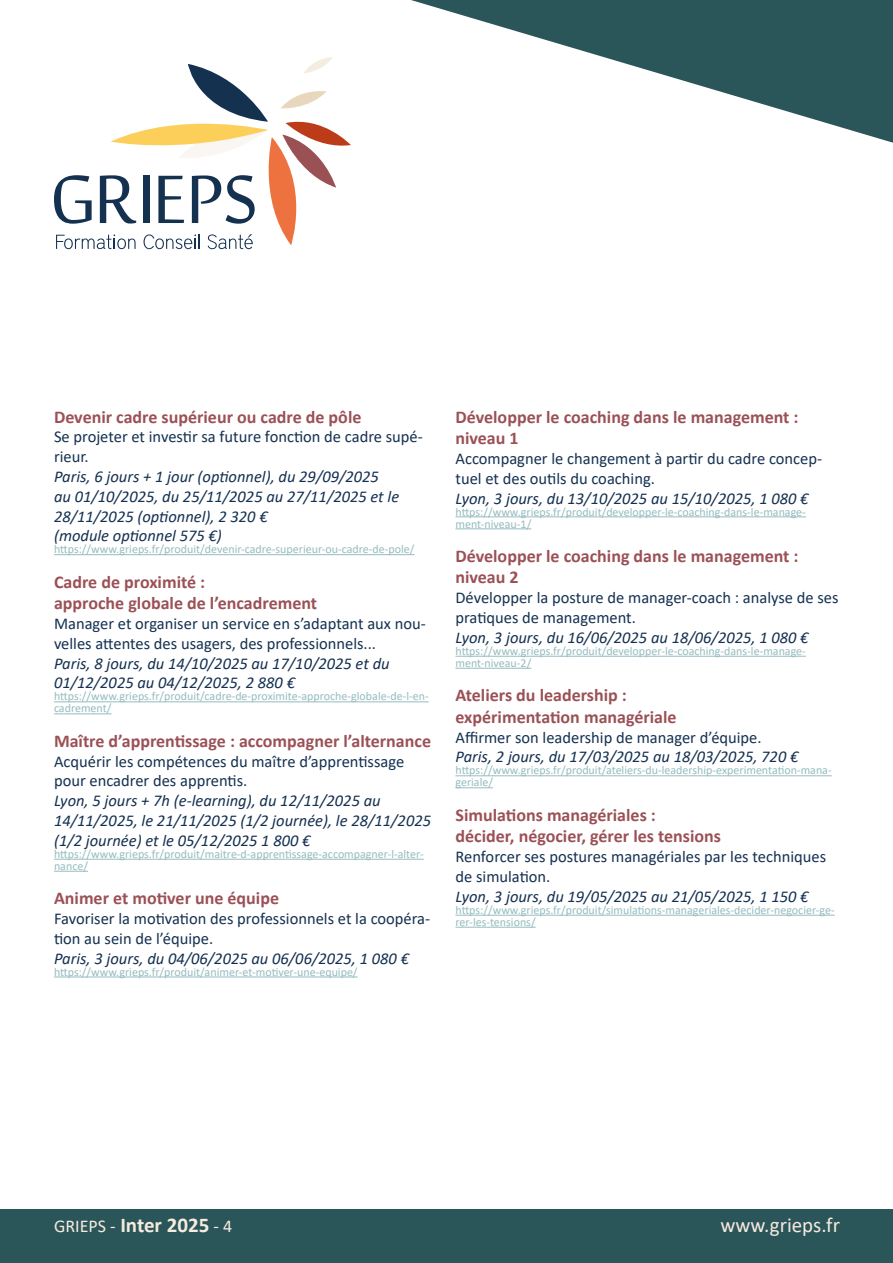
<style>
.page{position:relative;width:893px;height:1263px;background:#fff}
.page>*{position:absolute;margin:0;border:0;box-sizing:border-box;transform-origin:0 0}
.t1{font:21px "Calibri";color:#f5ebdf}
.t2{font:700 18px/21.6px "Calibri";color:#9b5156}
.t3{font:18px "Calibri";color:#f5ebdf}
.t4{font:italic 16.5px/19.8px "Calibri";color:#153151}
.t5{font:16.5px/19.8px "Calibri";color:#153151}
.t6{font:12px/12px "Calibri";color:#95bcbf}
.s1{font-weight:700;font-size:21px}
</style>
<div class="page">
<svg style="left:54px;top:57px;width:297px;height:192px"></svg>
<svg style="left:411px;top:0;width:482px;height:143px"></svg>
<div style="left:0;top:1209px;width:893px;height:54px;background:#2b5659"></div>
<hr style="left:54px;top:554px;width:361px;height:1px;background:#95bcbf">
<hr style="left:54px;top:701px;width:375px;height:1px;background:#95bcbf">
<hr style="left:54px;top:713px;width:57px;height:1px;background:#95bcbf">
<hr style="left:54px;top:859px;width:370px;height:1px;background:#95bcbf">
<hr style="left:54px;top:871px;width:34px;height:1px;background:#95bcbf">
<hr style="left:54px;top:976px;width:304px;height:1px;background:#95bcbf">
<hr style="left:455px;top:516px;width:351px;height:1px;background:#95bcbf">
<hr style="left:455px;top:528px;width:76px;height:1px;background:#95bcbf">
<hr style="left:455px;top:656px;width:351px;height:1px;background:#95bcbf">
<hr style="left:455px;top:668px;width:76px;height:1px;background:#95bcbf">
<hr style="left:455px;top:775px;width:377px;height:1px;background:#95bcbf">
<hr style="left:455px;top:787px;width:38px;height:1px;background:#95bcbf">
<hr style="left:455px;top:915px;width:380px;height:1px;background:#95bcbf">
<hr style="left:455px;top:927px;width:81px;height:1px;background:#95bcbf">
<h2 class="t2" style="left:54px;top:405px;width:309px">Devenir cadre supérieur ou cadre de pôle</h2>
<h3 class="t5" style="left:54px;top:426px;width:370px">Se projeter et investir sa future fonction de cadre supé&shy;rieur.</h3>
<h3 class="t4" style="left:54px;top:466px;width:347px">Paris, 6 jours + 1 jour (optionnel), du 29/09/2025 au 01/10/2025, du 25/11/2025 au 27/11/2025 et le 28/11/2025 (optionnel), 2 320 €<br>(module optionnel 575 €)</h3>
<p class="t6" style="left:54px;top:543px;width:362px">https://www.grieps.fr/produit/devenir-cadre-superieur-ou-cadre-de-pole/</p>
<h2 class="t2" style="left:54px;top:571px;width:265px">Cadre de proximité :<br>approche globale de l’encadrement</h2>
<h3 class="t5" style="left:54px;top:613px;width:373px">Manager et organiser un service en s’adaptant aux nou&shy;velles attentes des usagers, des professionnels...</h3>
<h3 class="t4" style="left:54px;top:653px;width:337px">Paris, 8 jours, du 14/10/2025 au 17/10/2025 et du<br>01/12/2025 au 04/12/2025, 2 880 €</h3>
<p class="t6" style="left:54px;top:690px;width:376px">https://www.grieps.fr/produit/cadre-de-proximite-approche-globale-de-l-en&shy;cadrement/</p>
<h2 class="t2" style="left:54px;top:730px;width:379px">Maître d’apprentissage : accompagner l’alternance</h2>
<h3 class="t5" style="left:54px;top:751px;width:352px">Acquérir les compétences du maître d’apprentissage pour encadrer des apprentis.</h3>
<h3 class="t4" style="left:54px;top:791px;width:379px">Lyon, 5 jours + 7h (e-learning), du 12/11/2025 au<br>14/11/2025, le 21/11/2025 (1/2 journée), le 28/11/2025 (1/2 journée) et le 05/12/2025 1 800 €</h3>
<p class="t6" style="left:54px;top:847px;width:371px">https://www.grieps.fr/produit/maitre-d-apprentissage-accompagner-l-alter&shy;nance/</p>
<h2 class="t2" style="left:54px;top:887px;width:227px">Animer et motiver une équipe</h2>
<h3 class="t5" style="left:54px;top:908px;width:378px">Favoriser la motivation des professionnels et la coopéra&shy;tion au sein de l’équipe.</h3>
<h3 class="t4" style="left:54px;top:948px;width:357px">Paris, 3 jours, du 04/06/2025 au 06/06/2025, 1 080 €</h3>
<p class="t6" style="left:54px;top:965px;width:305px">https://www.grieps.fr/produit/animer-et-motiver-une-equipe/</p>
<h2 class="t2" style="left:455px;top:405px;width:345px">Développer le coaching dans le management : niveau 1</h2>
<h3 class="t5" style="left:455px;top:448px;width:368px">Accompagner le changement à partir du cadre concep&shy;tuel et des outils du coaching.</h3>
<h3 class="t4" style="left:455px;top:488px;width:355px">Lyon, 3 jours, du 13/10/2025 au 15/10/2025, 1 080 €</h3>
<p class="t6" style="left:455px;top:505px;width:352px">https://www.grieps.fr/produit/developper-le-coaching-dans-le-manage&shy;ment-niveau-1/</p>
<h2 class="t2" style="left:455px;top:545px;width:345px">Développer le coaching dans le management : niveau 2</h2>
<h3 class="t5" style="left:455px;top:587px;width:385px">Développer la posture de manager-coach : analyse de ses pratiques de management.</h3>
<h3 class="t4" style="left:455px;top:628px;width:355px">Lyon, 3 jours, du 16/06/2025 au 18/06/2025, 1 080 €</h3>
<p class="t6" style="left:455px;top:645px;width:352px">https://www.grieps.fr/produit/developper-le-coaching-dans-le-manage&shy;ment-niveau-2/</p>
<h2 class="t2" style="left:455px;top:684px;width:223px">Ateliers du leadership : expérimentation managériale</h2>
<h3 class="t5" style="left:455px;top:727px;width:308px">Affirmer son leadership de manager d’équipe.</h3>
<h3 class="t4" style="left:455px;top:747px;width:344px">Paris, 2 jours, du 17/03/2025 au 18/03/2025, 720 €</h3>
<p class="t6" style="left:455px;top:764px;width:378px">https://www.grieps.fr/produit/ateliers-du-leadership-experimentation-mana&shy;geriale/</p>
<h2 class="t2" style="left:455px;top:804px;width:267px">Simulations managériales :<br>décider, négocier, gérer les tensions</h2>
<h3 class="t5" style="left:455px;top:846px;width:372px">Renforcer ses postures managériales par les techniques de simulation.</h3>
<h3 class="t4" style="left:455px;top:886px;width:355px">Lyon, 3 jours, du 19/05/2025 au 21/05/2025, 1 150 €</h3>
<p class="t6" style="left:455px;top:903px;width:381px">https://www.grieps.fr/produit/simulations-manageriales-decider-negocier-ge&shy;rer-les-tensions/</p>
<h2 class="t3" style="left:54px;top:1217px;width:180px">GRIEPS - <span class="s1">Inter 2025</span> - 4</h2>
<h1 class="t1" style="left:720px;top:1217px;width:121px">www.grieps.fr</h1>
</div>
